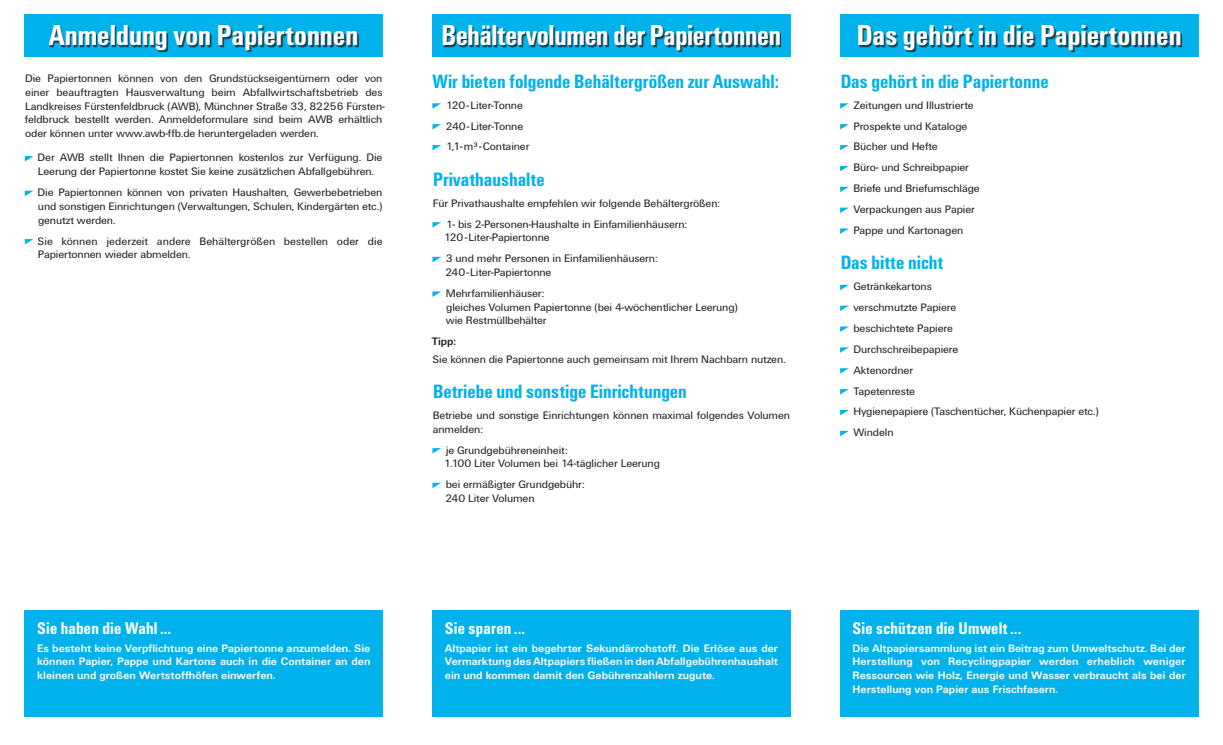
<style>
.page{position:relative;width:1223px;height:745px;background:#fff}
.page>*{position:absolute;margin:0;border:0;box-sizing:border-box;transform-origin:0 0}
.t1{font:700 condensed 30px "U001 TOT";color:#fff}
.t2{font:700 condensed 30px "U001 TOT";color:#fff;scale:.95 1}
.t3{font:700 condensed 20px "U001 TOT";color:#00b2eb}
.t4{font:700 condensed 17.5px "U001 TOT";letter-spacing:.01em;color:#fff}
.t5{font:11.25px/20.9px "U001 TOT";letter-spacing:-.01em;color:#231f20}
.t6{font:700 11.25px/13.8px "U001 TOT";color:#fff;text-align:justify}
.t7{font:700 11.25px "U001 TOT";color:#231f20}
</style>
<div class="page">
<svg style="left:25px;top:156px;width:9px;height:5px"></svg>
<svg style="left:25px;top:190px;width:9px;height:6px"></svg>
<svg style="left:25px;top:239px;width:9px;height:5px"></svg>
<div style="left:840px;top:609px;width:358px;height:107px;background:#00b2eb"></div>
<div style="left:25px;top:609px;width:358px;height:107px;background:#00b2eb"></div>
<div style="left:432px;top:609px;width:358px;height:107px;background:#00b2eb"></div>
<svg style="left:432px;top:103px;width:9px;height:6px"></svg>
<svg style="left:432px;top:124px;width:9px;height:5px"></svg>
<svg style="left:432px;top:145px;width:9px;height:5px"></svg>
<svg style="left:432px;top:222px;width:9px;height:5px"></svg>
<svg style="left:432px;top:257px;width:9px;height:5px"></svg>
<svg style="left:432px;top:291px;width:9px;height:6px"></svg>
<svg style="left:432px;top:448px;width:9px;height:5px"></svg>
<svg style="left:432px;top:482px;width:9px;height:6px"></svg>
<svg style="left:840px;top:103px;width:8px;height:6px"></svg>
<svg style="left:840px;top:124px;width:8px;height:5px"></svg>
<svg style="left:840px;top:145px;width:8px;height:5px"></svg>
<svg style="left:840px;top:166px;width:8px;height:5px"></svg>
<svg style="left:840px;top:187px;width:8px;height:5px"></svg>
<svg style="left:840px;top:207px;width:8px;height:6px"></svg>
<svg style="left:840px;top:228px;width:8px;height:6px"></svg>
<svg style="left:840px;top:284px;width:8px;height:6px"></svg>
<svg style="left:840px;top:305px;width:8px;height:6px"></svg>
<svg style="left:840px;top:326px;width:8px;height:6px"></svg>
<svg style="left:840px;top:347px;width:8px;height:5px"></svg>
<svg style="left:840px;top:368px;width:8px;height:5px"></svg>
<svg style="left:840px;top:389px;width:8px;height:5px"></svg>
<svg style="left:840px;top:410px;width:8px;height:5px"></svg>
<svg style="left:840px;top:430px;width:8px;height:6px"></svg>
<div style="left:25px;top:14px;width:358px;height:43px;background:#00b2eb"></div>
<div style="left:50px;top:27px;width:308px;height:25px;background:#231f20;opacity:.75"></div>
<div style="left:432px;top:14px;width:358px;height:43px;background:#00b2eb"></div>
<div style="left:444px;top:27px;width:337px;height:25px;background:#231f20;opacity:.75"></div>
<div style="left:840px;top:14px;width:358px;height:43px;background:#00b2eb"></div>
<div style="left:859px;top:27px;width:322px;height:25px;background:#231f20;opacity:.75"></div>
<h1 class="t1" style="left:49px;top:18px;width:311px">Anmeldung von Papiertonnen</h1>
<h1 class="t2" style="left:441px;top:18px;width:359px">Behältervolumen der Papiertonnen</h1>
<h1 class="t1" style="left:856px;top:18px;width:326px">Das gehört in die Papiertonnen</h1>
<p class="t5" style="left:25px;top:71px;width:361px;line-height:13.8px">Die Papiertonnen können von den Grundstückseigentümern oder von einer beauftragten Hausverwaltung beim Abfallwirtschaftsbetrieb des Landkreises Fürstenfeldbruck (AWB), Münchner Straße 33, 82256 Fürsten&shy;feldbruck bestellt werden. Anmeldeformulare sind beim AWB erhältlich oder können unter www.awb-ffb.de heruntergeladen werden.</p>
<p class="t5" style="left:38px;top:151px;width:346px;line-height:13.8px">Der AWB stellt Ihnen die Papiertonnen kostenlos zur Verfügung. Die<br>Leerung der Papiertonne kostet Sie keine zusätzlichen Abfallgebühren.</p>
<p class="t5" style="left:38px;top:185px;width:346px;line-height:13.8px;text-align:justify">Die Papiertonnen können von privaten Haushalten, Gewerbebetrieben und sonstigen Einrichtungen (Verwaltungen, Schulen, Kindergärten etc.) genutzt werden.</p>
<p class="t5" style="left:38px;top:234px;width:346px;line-height:13.8px">Sie können jederzeit andere Behältergrößen bestellen oder die<br>Papiertonnen wieder abmelden.</p>
<h2 class="t3" style="left:432px;top:70px;width:348px">Wir bieten folgende Behältergrößen zur Auswahl:</h2>
<p class="t5" style="left:446px;top:95px;width:85px">120-Liter-Tonne<br>240-Liter-Tonne<br>1,1-m³-Container</p>
<h2 class="t3" style="left:433px;top:168px;width:113px">Privathaushalte</h2>
<p class="t5" style="left:446px;top:192px;width:276px;text-indent:-13px">Für Privathaushalte empfehlen wir folgende Behältergrößen:<br>1- bis 2-Personen-Haushalte in Einfamilienhäusern:</p>
<p class="t5" style="left:444px;top:227px;width:215px">120-Liter-Papiertonne<br>3 und mehr Personen in Einfamilienhäusern:</p>
<p class="t5" style="left:445px;top:262px;width:108px">240-Liter-Papiertonne<br>Mehrfamilienhäuser:</p>
<p class="t5" style="left:446px;top:300px;width:293px;line-height:13.8px">gleiches Volumen Papiertonne (bei 4-wöchentlicher Leerung) wie Restmüllbehälter</p>
<p class="t7" style="left:432px;top:335px;width:26px">Tipp:</p>
<p class="t5" style="left:432px;top:348px;width:354px">Sie können die Papiertonne auch gemeinsam mit Ihrem Nachbarn nutzen.</p>
<h2 class="t3" style="left:433px;top:379px;width:255px">Betriebe und sonstige Einrichtungen</h2>
<p class="t5" style="left:433px;top:408px;width:359px;line-height:13.8px">Betriebe und sonstige Einrichtungen können maximal folgendes Volumen anmelden:</p>
<p class="t5" style="left:444px;top:443px;width:218px;line-height:13.8px">je Grundgebühreneinheit:<br>1.100 Liter Volumen bei 14-täglicher Leerung</p>
<p class="t5" style="left:445px;top:477px;width:141px;line-height:13.8px">bei ermäßigter Grundgebühr:<br>240 Liter Volumen</p>
<h3 class="t4" style="left:37px;top:618px;width:135px">Sie haben die Wahl ...</h3>
<p class="t6" style="left:37px;top:640px;width:335px">Es besteht keine Verpflichtung eine Papiertonne anzumelden. Sie können Papier, Pappe und Kartons auch in die Container an den kleinen und großen Wertstoffhöfen einwerfen.</p>
<h3 class="t4" style="left:445px;top:618px;width:82px">Sie sparen ...</h3>
<p class="t6" style="left:445px;top:640px;width:335px">Altpapier ist ein begehrter Sekundärrohstoff. Die Erlöse aus der Vermarktung des Altpapiers fließen in den Abfallgebührenhaushalt ein und kommen damit den Gebührenzahlern zugute.</p>
<h2 class="t3" style="left:840px;top:70px;width:209px">Das gehört in die Papiertonne</h2>
<p class="t5" style="left:853px;top:95px;width:128px">Zeitungen und Illustrierte<br>Prospekte und Kataloge<br>Bücher und Hefte<br>Büro- und Schreibpapier<br>Briefe und Briefumschläge<br>Verpackungen aus Papier<br>Pappe und Kartonagen</p>
<h2 class="t3" style="left:840px;top:251px;width:104px">Das bitte nicht</h2>
<p class="t5" style="left:853px;top:276px;width:247px">Getränkekartons<br>verschmutzte Papiere<br>beschichtete Papiere<br>Durchschreibepapiere<br>Aktenordner<br>Tapetenreste<br>Hygienepapiere (Taschentücher, Küchenpapier etc.)<br>Windeln</p>
<h3 class="t4" style="left:852px;top:618px;width:170px">Sie schützen die Umwelt ...</h3>
<p class="t6" style="left:852px;top:640px;width:335px">Die Altpapiersammlung ist ein Beitrag zum Umweltschutz. Bei der Herstellung von Recyclingpapier werden erheblich weniger Ressourcen wie Holz, Energie und Wasser verbraucht als bei der Herstellung von Papier aus Frischfasern.</p>
</div>
